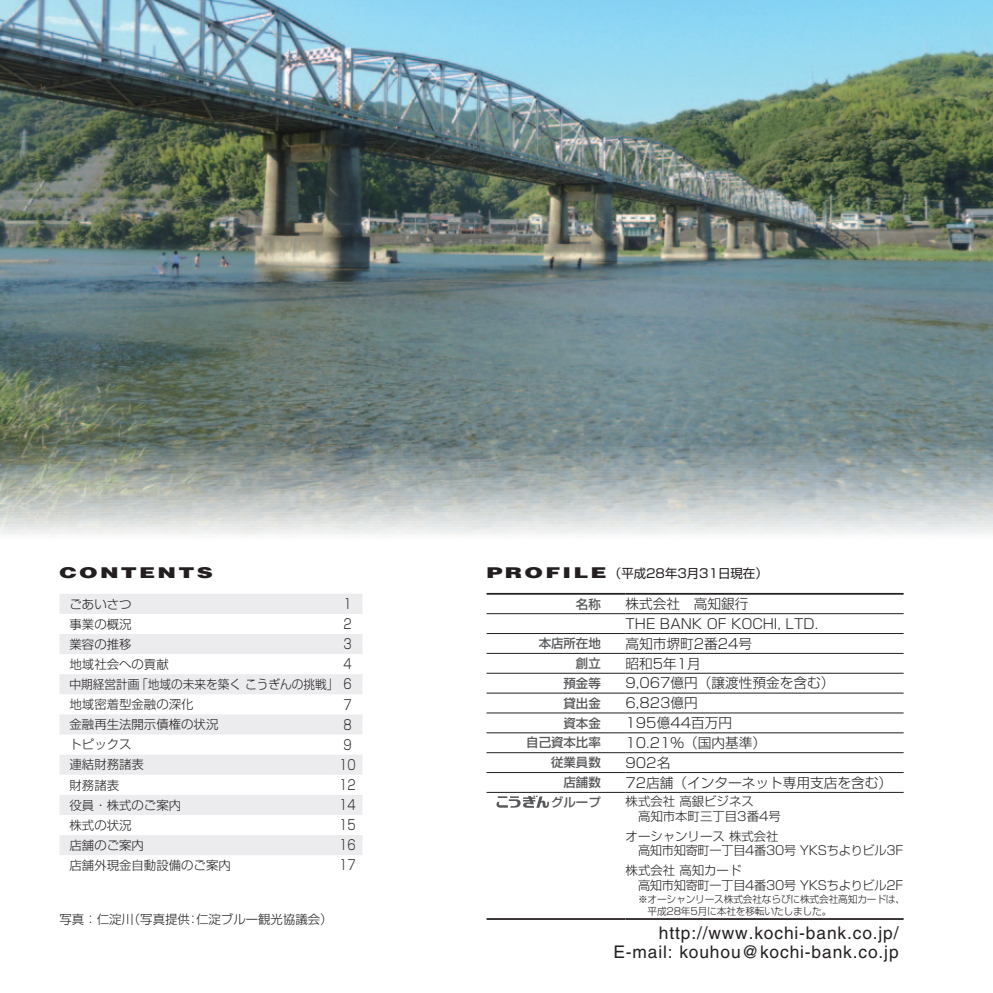
<style>
.page{position:relative;width:993px;height:993px;background:#fff}
.page>*{position:absolute;margin:0;border:0;box-sizing:border-box;transform-origin:0 0}
.t1{font:17.32px/18.6px "Helvetica";letter-spacing:.05em;color:#231f20;text-align:right}
.t2{font:900 14.88px "Helvetica LT Std";letter-spacing:.1em;color:#231f20;scale:1.5 1}
.t3{font:300 13.65px/19.6px "Shin Go Pr 5";color:#231f20}
.t4{font:300 13.65px "Shin Go Pr 5";color:#231f20;scale:.8 1}
.t5{font:300 12.42px/14.7px "Shin Go Pr 5";color:#231f20}
.t6{font:300 12.42px/14.9px "Shin Go Pr 5";letter-spacing:-.02em;color:#231f20}
.t7{font:500 12.42px "Shin Go Pr 5";color:#57585a}
.t8{font:300 12.42px/20.1px "Shin Go Pr 5";color:#231f20;scale:.94 1}
.t9{font:12.42px "Shin Go Pr 5";color:#231f20}
.t10{font:300 9.97px/12.4px "Shin Go Pr 5";letter-spacing:-.02em;color:#231f20}
.s1{font-size:13.65px}
.s2{font-family:"Helvetica LT Std";font-weight:900;font-size:14.88px}
</style>
<div class="page">
<img style="left:0;top:0;width:992px;height:615px">
<svg style="left:60px;top:593px;width:302px;height:61px"></svg>
<svg style="left:60px;top:674px;width:302px;height:180px;fill:#ececee"></svg>
<hr style="left:486px;top:592px;width:139px;height:2px;background:#231f20">
<hr style="left:625px;top:592px;width:278px;height:2px;background:#231f20">
<hr style="left:486px;top:917px;width:139px;height:2px;background:#231f20">
<hr style="left:625px;top:917px;width:278px;height:2px;background:#231f20">
<hr style="left:486px;top:613px;width:139px;height:1px;background:#231f20">
<hr style="left:625px;top:613px;width:278px;height:1px;background:#231f20">
<hr style="left:486px;top:633px;width:139px;height:1px;background:#231f20">
<hr style="left:625px;top:633px;width:278px;height:1px;background:#231f20">
<hr style="left:486px;top:653px;width:139px;height:1px;background:#231f20">
<hr style="left:625px;top:653px;width:278px;height:1px;background:#231f20">
<hr style="left:486px;top:672px;width:139px;height:1px;background:#231f20">
<hr style="left:625px;top:672px;width:278px;height:1px;background:#231f20">
<hr style="left:486px;top:692px;width:139px;height:1px;background:#231f20">
<hr style="left:625px;top:692px;width:278px;height:1px;background:#231f20">
<hr style="left:486px;top:712px;width:139px;height:1px;background:#231f20">
<hr style="left:625px;top:712px;width:278px;height:1px;background:#231f20">
<hr style="left:486px;top:732px;width:139px;height:1px;background:#231f20">
<hr style="left:625px;top:732px;width:278px;height:1px;background:#231f20">
<hr style="left:486px;top:752px;width:139px;height:1px;background:#231f20">
<hr style="left:625px;top:752px;width:278px;height:1px;background:#231f20">
<hr style="left:486px;top:772px;width:139px;height:1px;background:#231f20">
<hr style="left:625px;top:772px;width:278px;height:1px;background:#231f20">
<hr style="left:486px;top:791px;width:139px;height:1px;background:#231f20">
<hr style="left:625px;top:791px;width:278px;height:1px;background:#231f20">
<svg style="left:496px;top:795px;width:52px;height:12px"></svg>
<p class="t2" style="left:60px;top:563px;width:104px">CONTENTS</p>
<p class="t5" style="left:69px;top:595px;width:64px">ごあいさつ</p>
<p class="t4" style="left:343px;top:592px;width:12px">1</p>
<p class="t5" style="left:69px;top:615px;width:64px">事業の概況</p>
<p class="t4" style="left:343px;top:612px;width:12px">2</p>
<p class="t5" style="left:69px;top:635px;width:64px">業容の推移</p>
<p class="t4" style="left:343px;top:632px;width:12px">3</p>
<p class="t5" style="left:69px;top:655px;width:101px">地域社会への貢献</p>
<p class="t4" style="left:343px;top:652px;width:12px">4</p>
<p class="t8" style="left:69px;top:672px;width:301px">中期経営計画「地域の未来を築く こうぎんの挑戦」 <span class="s1">6</span>地域密着型金融の深化</p>
<p class="t4" style="left:343px;top:693px;width:12px">7</p>
<p class="t5" style="left:69px;top:715px;width:150px">金融再生法開示債権の状況</p>
<p class="t4" style="left:343px;top:713px;width:12px">8</p>
<p class="t5" style="left:69px;top:735px;width:64px">トピックス</p>
<p class="t4" style="left:343px;top:733px;width:12px">9</p>
<p class="t5" style="left:69px;top:756px;width:76px">連結財務諸表</p>
<p class="t4" style="left:339px;top:753px;width:22px">10</p>
<p class="t5" style="left:69px;top:776px;width:51px">財務諸表</p>
<p class="t4" style="left:339px;top:773px;width:22px">12</p>
<p class="t5" style="left:69px;top:796px;width:113px">役員・株式のご案内</p>
<p class="t4" style="left:339px;top:793px;width:22px">14</p>
<p class="t5" style="left:69px;top:816px;width:64px">株式の状況</p>
<p class="t4" style="left:339px;top:813px;width:22px">15</p>
<p class="t5" style="left:69px;top:836px;width:76px">店舗のご案内</p>
<p class="t4" style="left:339px;top:833px;width:22px">16</p>
<p class="t5" style="left:69px;top:856px;width:163px">店舗外現金自動設備のご案内</p>
<p class="t4" style="left:339px;top:853px;width:22px">17</p>
<p class="t5" style="left:60px;top:910px;width:274px">写真：仁淀川（写真提供：仁淀ブルー観光協議会）</p>
<p class="t9" style="left:486px;top:563px;width:282px"><span class="s2">PROFILE</span>（平成28年3月31日現在）</p>
<p class="t7" style="left:575px;top:593px;width:26px">名称</p>
<p class="t3" style="left:625px;top:592px;width:194px">株式会社　高知銀行<br>THE BANK OF KOCHI, LTD.</p>
<p class="t7" style="left:538px;top:633px;width:64px">本店所在地</p>
<p class="t3" style="left:625px;top:632px;width:128px">高知市堺町2番24号</p>
<p class="t7" style="left:575px;top:653px;width:26px">創立</p>
<p class="t3" style="left:625px;top:652px;width:77px">昭和5年1月</p>
<p class="t7" style="left:563px;top:672px;width:39px">預金等</p>
<p class="t3" style="left:625px;top:671px;width:210px">9,067億円（譲渡性預金を含む）</p>
<p class="t7" style="left:563px;top:692px;width:39px">貸出金</p>
<p class="t3" style="left:625px;top:691px;width:74px">6,823億円</p>
<p class="t7" style="left:563px;top:712px;width:39px">資本金</p>
<p class="t3" style="left:625px;top:711px;width:108px">195億44百万円</p>
<p class="t7" style="left:526px;top:732px;width:76px">自己資本比率</p>
<p class="t3" style="left:625px;top:731px;width:142px">10.21%（国内基準）</p>
<p class="t7" style="left:551px;top:752px;width:51px">従業員数</p>
<p class="t3" style="left:625px;top:751px;width:46px">902名</p>
<p class="t7" style="left:563px;top:772px;width:39px">店舗数</p>
<p class="t3" style="left:625px;top:771px;width:268px">72店舗（インターネット専用支店を含む）</p>
<p class="t7" style="left:551px;top:792px;width:51px">グループ</p>
<p class="t5" style="left:637px;top:792px;width:144px;text-indent:-12px">株式会社 高銀ビジネス<br>高知市本町三丁目3番4号</p>
<p class="t6" style="left:637px;top:826px;width:266px;text-indent:-12px">オーシャンリース 株式会社<br>高知市知寄町一丁目4番30号 YKSちよりビル3F</p>
<p class="t6" style="left:637px;top:861px;width:266px;text-indent:-12px">株式会社 高知カード<br>高知市知寄町一丁目4番30号 YKSちよりビル2F</p>
<p class="t10" style="left:637px;top:891px;width:268px">※オーシャンリース株式会社ならびに株式会社高知カードは、　平成28年5月に本社を移転いたしました。</p>
<h1 class="t1" style="left:613px;top:923px;width:286px">http://www.kochi-bank.co.jp/<br>E-mail: kouhou@kochi-bank.co.jp</h1>
</div>
